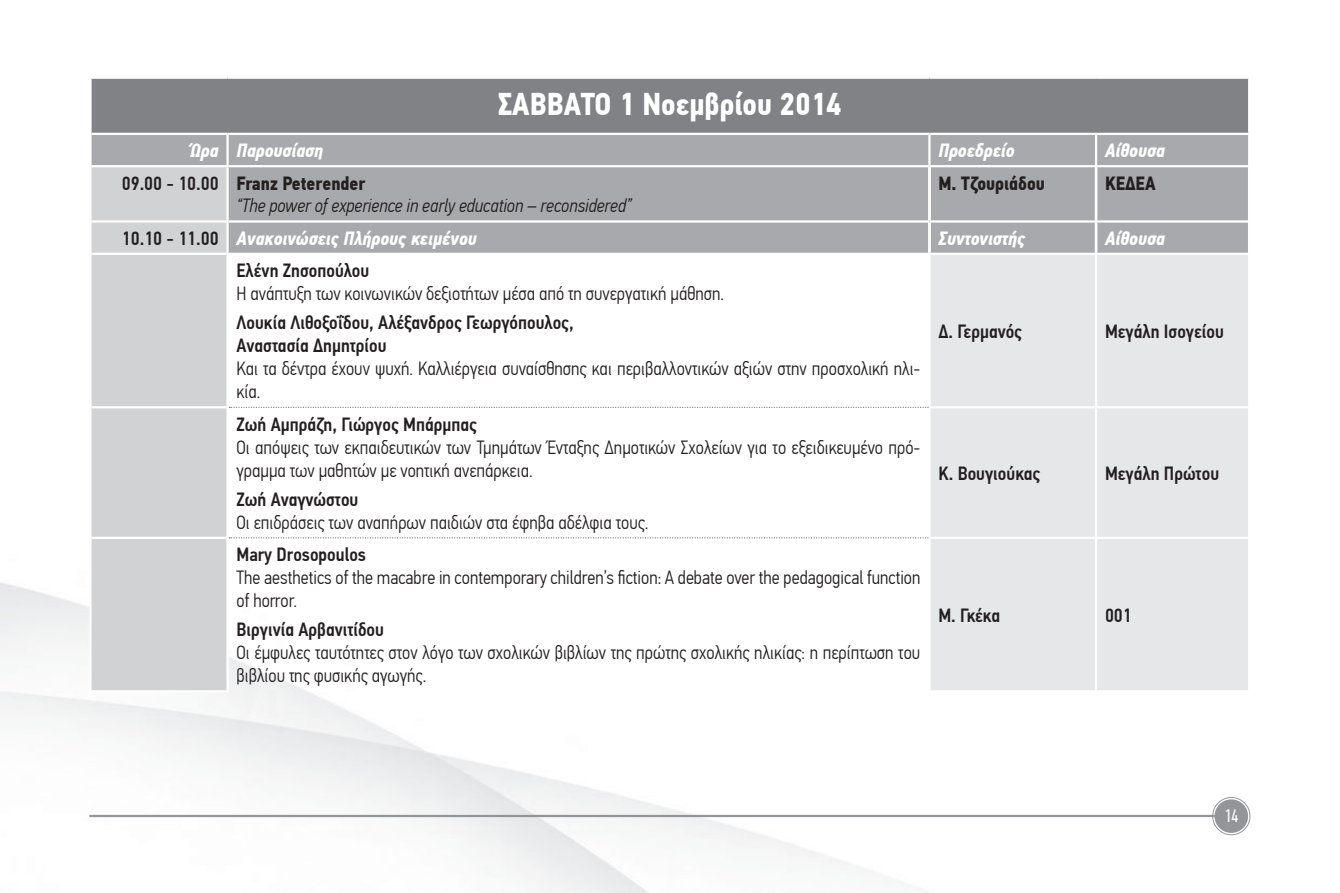
<style>
.page{position:relative;width:1340px;height:893px;background:#fff}
.page>*{position:absolute;margin:0;border:0;box-sizing:border-box;transform-origin:0 0}
.t1{font:700 31.5px "PF Din Text Cond Pro";color:#fff}
.t2{font:300 19.12px/22.9px "PF Din Text Cond Pro";color:#231f20}
.t3{font:500 19.12px/22.9px "PF Din Text Cond Pro";color:#231f20}
.t4{font:italic 700 19.12px "PF Din Text Cond Pro";color:#fff}
.t5{font:italic 300 19.12px/22.9px "PF Din Text Cond Pro";color:#231f20}
.t6{font:700 19.12px "PF Din Text Cond Pro";color:#231f20}
.t7{font:18px "PF Din Text Comp Pro";color:#fff}
.s1{font-weight:500;font-style:normal}
.s2{font-weight:700;font-style:normal}
.s3{font-weight:500;font-style:normal;color:#231f20}
</style>
<div class="page">
<hr style="left:89px;top:815px;width:1128px;height:2px;background:#939598">
<div style="left:1214px;top:799px;width:34px;height:34px;background:#939598;border-radius:50%"></div>
<div style="left:1212px;top:797px;width:38px;height:38px;border:1px solid #939598;border-radius:50%"></div>
<div style="left:1215px;top:801px;width:31px;height:30px;border:1px solid #939598;border-radius:50%"></div>
<div style="left:90px;top:78px;width:1159px;height:56px;background:#808285"></div>
<div style="left:92px;top:135px;width:1156px;height:118px;background:#a8a9ad"></div>
<div style="left:92px;top:167px;width:134px;height:523px;background:#d1d2d4"></div>
<div style="left:930px;top:255px;width:318px;height:435px;background:#e6e7e9"></div>
<hr style="left:1094px;top:167px;width:3px;height:53px;background:#fff">
<hr style="left:1094px;top:223px;width:3px;height:30px;background:#fff">
<hr style="left:92px;top:253px;width:134px;height:2px;background:#fff">
<hr style="left:92px;top:406px;width:134px;height:2px;background:#fff">
<hr style="left:92px;top:537px;width:134px;height:2px;background:#fff">
<svg style="left:229px;top:407px;width:699px;height:1px"></svg>
<svg style="left:229px;top:537px;width:699px;height:1px"></svg>
<hr style="left:92px;top:220px;width:134px;height:3px;background:#fff">
<hr style="left:226px;top:167px;width:3px;height:54px;background:#fff">
<hr style="left:226px;top:221px;width:3px;height:33px;background:#fff">
<hr style="left:928px;top:167px;width:1px;height:53px;background:#fff">
<hr style="left:929px;top:167px;width:1px;height:53px;background:#fff">
<hr style="left:928px;top:223px;width:1px;height:30px;background:#fff">
<hr style="left:929px;top:223px;width:1px;height:30px;background:#fff">
<hr style="left:1247px;top:167px;width:1px;height:54px;background:#fff">
<hr style="left:1247px;top:221px;width:1px;height:32px;background:#fff">
<hr style="left:229px;top:220px;width:700px;height:3px;background:#fff">
<hr style="left:929px;top:220px;width:167px;height:3px;background:#fff">
<hr style="left:1096px;top:220px;width:152px;height:3px;background:#fff">
<hr style="left:226px;top:135px;width:3px;height:30px;background:#fff">
<hr style="left:92px;top:165px;width:137px;height:2px;background:#fff">
<hr style="left:928px;top:135px;width:2px;height:30px;background:#fff">
<hr style="left:229px;top:165px;width:700px;height:2px;background:#fff">
<hr style="left:929px;top:165px;width:167px;height:2px;background:#fff">
<hr style="left:1096px;top:165px;width:154px;height:2px;background:#fff">
<hr style="left:1094px;top:135px;width:3px;height:30px;background:#fff">
<hr style="left:89px;top:77px;width:138px;height:2px;background:#fff">
<hr style="left:89px;top:79px;width:3px;height:55px;background:#fff">
<hr style="left:227px;top:77px;width:702px;height:2px;background:#fff">
<hr style="left:929px;top:77px;width:167px;height:2px;background:#fff">
<hr style="left:1096px;top:77px;width:154px;height:2px;background:#fff">
<hr style="left:1248px;top:79px;width:2px;height:54px;background:#fff">
<hr style="left:92px;top:133px;width:135px;height:2px;background:#fff">
<hr style="left:227px;top:133px;width:702px;height:2px;background:#fff">
<hr style="left:929px;top:133px;width:167px;height:2px;background:#fff">
<hr style="left:1096px;top:133px;width:154px;height:2px;background:#fff">
<hr style="left:930px;top:406px;width:166px;height:2px;background:#fff">
<hr style="left:1096px;top:406px;width:152px;height:2px;background:#fff">
<hr style="left:930px;top:537px;width:166px;height:2px;background:#fff">
<hr style="left:1096px;top:537px;width:152px;height:2px;background:#fff">
<hr style="left:1094px;top:255px;width:3px;height:151px;background:#fff">
<hr style="left:1094px;top:408px;width:3px;height:129px;background:#fff">
<hr style="left:1094px;top:539px;width:3px;height:151px;background:#fff">
<h1 class="t1" style="left:498px;top:85px;width:345px">ΣΑΒΒΑΤΟ 1 Νοεμβρίου 2014</h1>
<p class="t4" style="left:190px;top:139px;width:134px">Ώρα Παρουσίαση</p>
<p class="t4" style="left:938px;top:139px;width:78px">Προεδρείο</p>
<p class="t4" style="left:1105px;top:139px;width:61px">Αίθουσα</p>
<p class="t5" style="left:236px;top:172px;width:396px;text-indent:-115px"><span class="s1">09.00 - 10.00</span> <span class="s2">Franz Peterender<br></span>“Τhe power of experience in early education – reconsidered”</p>
<p class="t6" style="left:938px;top:171px;width:108px">Μ. Τζουριάδου</p>
<p class="t6" style="left:1105px;top:171px;width:52px">ΚΕΔΕΑ</p>
<p class="t4" style="left:122px;top:226px;width:356px"><span class="s3">10.10 - 11.00</span> Ανακοινώσεις Πλήρους κειμένου</p>
<p class="t4" style="left:938px;top:226px;width:88px">Συντονιστής</p>
<p class="t4" style="left:1105px;top:226px;width:61px">Αίθουσα</p>
<p class="t3" style="left:237px;top:259px;width:134px">Ελένη Ζησοπούλου</p>
<p class="t2" style="left:237px;top:282px;width:489px">Η ανάπτυξη των κοινωνικών δεξιοτήτων μέσα από τη συνεργατική μάθηση.</p>
<p class="t3" style="left:236px;top:312px;width:339px">Λουκία Λιθοξοΐδου, Αλέξανδρος Γεωργόπουλος,<br>Αναστασία Δημητρίου</p>
<p class="t2" style="left:236px;top:357px;width:685px">Και τα δέντρα έχουν ψυχή. Καλλιέργεια συναίσθησης και περιβαλλοντικών αξιών στην προσχολική ηλι&shy;κία.</p>
<p class="t3" style="left:938px;top:320px;width:85px">Δ. Γερμανός</p>
<p class="t3" style="left:1105px;top:320px;width:120px">Μεγάλη Ισογείου</p>
<p class="t3" style="left:236px;top:413px;width:242px">Ζωή Αμπράζη, Γιώργος Μπάρμπας</p>
<p class="t2" style="left:236px;top:436px;width:685px">Οι απόψεις των εκπαιδευτικών των Τμημάτων Ένταξης Δημοτικών Σχολείων για το εξειδικευμένο πρό&shy;γραμμα των μαθητών με νοητική ανεπάρκεια.</p>
<p class="t3" style="left:236px;top:488px;width:123px">Ζωή Αναγνώστου</p>
<p class="t2" style="left:236px;top:511px;width:413px">Οι επιδράσεις των αναπήρων παιδιών στα έφηβα αδέλφια τους.</p>
<p class="t3" style="left:236px;top:543px;width:131px">Mary Drosopoulos</p>
<p class="t2" style="left:236px;top:566px;width:685px">The aesthetics of the macabre in contemporary children’s fiction: A debate over the pedagogical function of horror.</p>
<p class="t3" style="left:236px;top:618px;width:149px">Βιργινία Αρβανιτίδου</p>
<p class="t2" style="left:236px;top:641px;width:685px">Οι έμφυλες ταυτότητες στον λόγο των σχολικών βιβλίων της πρώτης σχολικής ηλικίας: η περίπτωση του βιβλίου της φυσικής αγωγής.</p>
<p class="t3" style="left:938px;top:462px;width:103px">Κ. Βουγιούκας</p>
<p class="t3" style="left:1105px;top:462px;width:116px">Μεγάλη Πρώτου</p>
<p class="t3" style="left:938px;top:604px;width:63px">Μ. Γκέκα</p>
<p class="t3" style="left:1105px;top:604px;width:28px">001</p>
<p class="t7" style="left:1224px;top:805px;width:15px">14</p>
</div>
